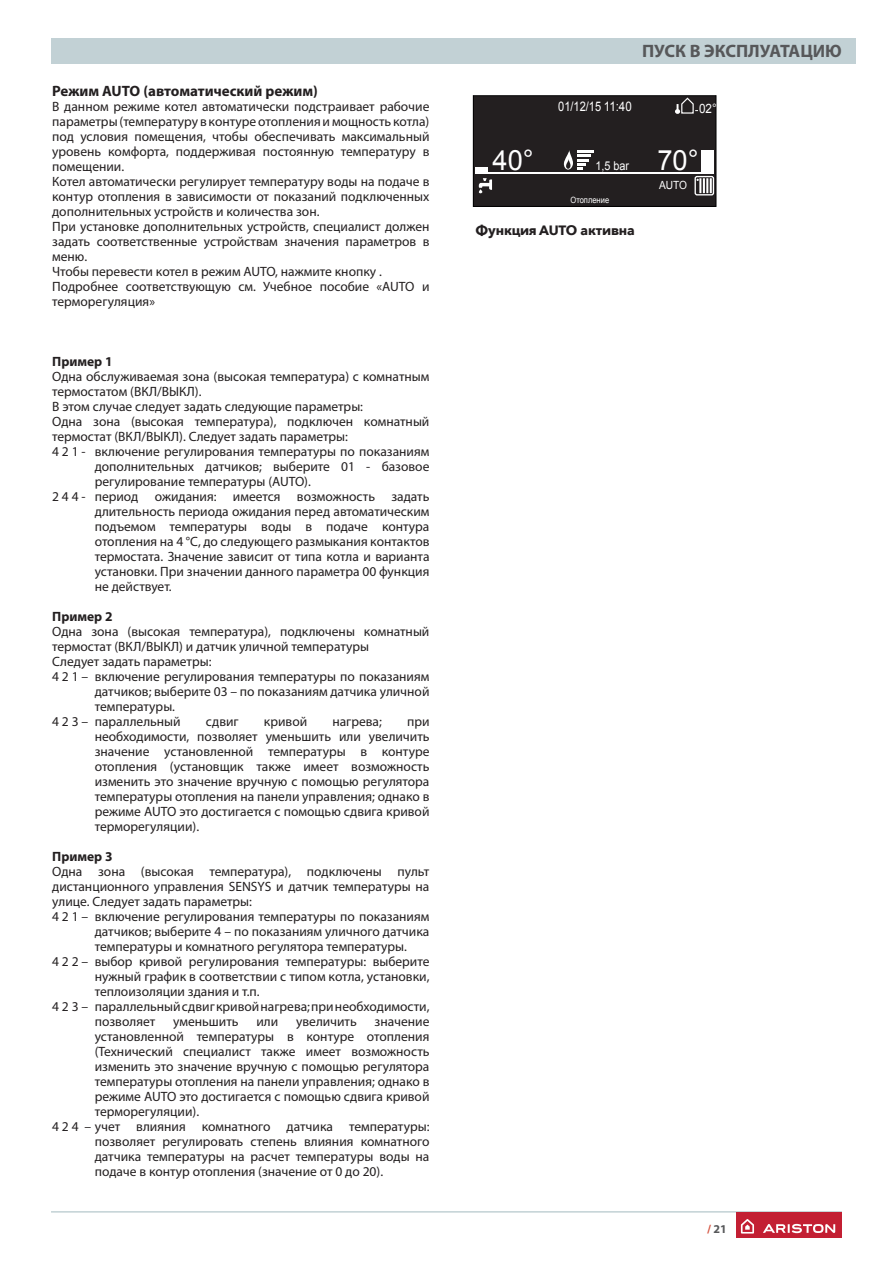
<style>
.page{position:relative;width:893px;height:1263px;background:#fff}
.page>*{position:absolute;margin:0;border:0;box-sizing:border-box;transform-origin:0 0}
.t1{font:27.9px "Arial";color:#fff}
.t2{font:700 18px "Myriad Pro";color:#57585a}
.t3{font:700 15px "Myriad Pro";color:#231f20}
.t4{font:13.5px/15px "Myriad Pro";color:#231f20}
.t5{font:700 13.5px "Myriad Pro";color:#231f20}
.t6{font:700 13.5px "Avenir Next";letter-spacing:-.01em;color:#231f20}
.t7{font:13.2px "Arial";color:#fff;scale:.84 1}
.t8{font:12.9px "Arial";color:#fff;scale:.91 1}
.t9{font:12.15px "Arial";color:#fff;scale:.89 1}
.t10{font:700 12px "Myriad Pro";color:#57585a}
.t11{font:11.25px "Arial";color:#fff;scale:.9 1}
.t12{font:8.7px "Arial";color:#fff;scale:.87 1}
.s1{color:#d55542}
</style>
<div class="page">
<hr style="left:51px;top:1210px;width:791px;height:2px;background:#c2d1d5">
<div style="left:736px;top:1211px;width:105px;height:26px;background:#c31f33"></div>
<svg style="left:741px;top:1219px;width:13px;height:14px"></svg>
<svg style="left:763px;top:1223px;width:72px;height:9px"></svg>
<div style="left:51px;top:38px;width:804px;height:26px;background:#c2d1d5"></div>
<div style="left:473px;top:96px;width:243px;height:110px;background:#231f20"></div>
<div style="left:473px;top:95px;width:243px;height:112px;border:1px solid #000001"></div>
<svg style="left:675px;top:97px;width:23px;height:17px"></svg>
<hr style="left:475px;top:172px;width:239px;height:1px;background:#fff">
<div style="left:475px;top:167px;width:13px;height:5px;background:#fff"></div>
<div style="left:701px;top:150px;width:13px;height:22px;background:#fff"></div>
<svg style="left:563px;top:150px;width:25px;height:20px"></svg>
<hr style="left:577px;top:154px;width:14px;height:3px;background:#fff">
<hr style="left:577px;top:150px;width:17px;height:3px;background:#fff">
<div style="left:694px;top:176px;width:20px;height:19px;border:1px solid #fff;border-radius:2px"></div>
<svg style="left:478px;top:178px;width:14px;height:15px"></svg>
<svg style="left:696px;top:178px;width:15px;height:15px"></svg>
<p class="t3" style="left:52px;top:83px;width:267px">Режим AUTO (автоматический режим)</p>
<p class="t4" style="left:52px;top:100px;width:379px">В данном режиме котел автоматически подстраивает рабочие параметры (температуру в контуре отопления и мощность котла) под условия помещения, чтобы обеспечивать максимальный уровень комфорта, поддерживая постоянную температуру в помещении.<br>Котел автоматически регулирует температуру воды на подаче в контур отопления в зависимости от показаний подключенных дополнительных устройств и количества зон.<br>При установке дополнительных устройств, специалист должен задать соответственные устройствам значения параметров в меню.<br>Чтобы перевести котел в режим AUTO, нажмите кнопку .<br>Подробнее соответствующую см. Учебное пособие «AUTO и терморегуляция»</p>
<p class="t5" style="left:52px;top:355px;width:62px">Пример 1</p>
<p class="t4" style="left:52px;top:370px;width:379px">Одна обслуживаемая зона (высокая температура) с комнатным</p>
<p class="t4" style="left:52px;top:385px;width:151px">термостатом (ВКЛ/ВЫКЛ).</p>
<p class="t4" style="left:52px;top:400px;width:312px">В этом случае следует задать следующие параметры:</p>
<p class="t4" style="left:52px;top:415px;width:379px">Одна зона (высокая температура), подключен комнатный</p>
<p class="t4" style="left:52px;top:430px;width:297px">термостат (ВКЛ/ВЫКЛ). Следует задать параметры:</p>
<p class="t4" style="left:52px;top:445px;width:379px">4 2 1 - включение регулирования температуры по показаниям</p>
<p class="t4" style="left:95px;top:460px;width:336px">дополнительных датчиков; выберите 01 - базовое</p>
<p class="t4" style="left:95px;top:475px;width:218px">регулирование температуры (AUTO).</p>
<p class="t4" style="left:52px;top:489px;width:379px">2 4 4 - период ожидания: имеется возможность задать</p>
<p class="t4" style="left:95px;top:504px;width:336px">длительность периода ожидания перед автоматическим</p>
<p class="t4" style="left:95px;top:519px;width:336px">подъемом температуры воды в подаче контура</p>
<p class="t4" style="left:95px;top:534px;width:336px">отопления на 4 °С, до следующего размыкания контактов</p>
<p class="t4" style="left:95px;top:549px;width:336px">термостата. Значение зависит от типа котла и варианта</p>
<p class="t4" style="left:95px;top:564px;width:336px">установки. При значении данного параметра 00 функция</p>
<p class="t4" style="left:95px;top:579px;width:78px">не действует.</p>
<p class="t5" style="left:52px;top:609px;width:62px">Пример 2</p>
<p class="t4" style="left:52px;top:624px;width:379px">Одна зона (высокая температура), подключены комнатный</p>
<p class="t4" style="left:52px;top:639px;width:318px">термостат (ВКЛ/ВЫКЛ) и датчик уличной температуры</p>
<p class="t4" style="left:52px;top:654px;width:161px">Следует задать параметры:</p>
<p class="t4" style="left:52px;top:669px;width:379px">4 2 1 – включение регулирования температуры по показаниям</p>
<p class="t4" style="left:95px;top:684px;width:336px">датчиков; выберите 03 – по показаниям датчика уличной</p>
<p class="t4" style="left:95px;top:699px;width:82px">температуры.</p>
<p class="t4" style="left:52px;top:714px;width:130px">4 2 3 – параллельный</p>
<p class="t4" style="left:206px;top:714px;width:34px">сдвиг</p>
<p class="t4" style="left:264px;top:714px;width:45px">кривой</p>
<p class="t4" style="left:332px;top:714px;width:51px">нагрева;</p>
<p class="t4" style="left:95px;top:714px;width:336px;text-align:justify;text-indent:312px">при необходимости, позволяет уменьшить или увеличить значение установленной температуры в контуре отопления (установщик также имеет возможность изменить это значение вручную с помощью регулятора температуры отопления на панели управления; однако в режиме AUTO это достигается с помощью сдвига кривой терморегуляции).</p>
<p class="t5" style="left:52px;top:849px;width:62px">Пример 3</p>
<p class="t4" style="left:52px;top:864px;width:379px">Одна зона (высокая температура), подключены пульт</p>
<p class="t4" style="left:52px;top:879px;width:379px">дистанционного управления SENSYS и датчик температуры на</p>
<p class="t4" style="left:52px;top:894px;width:201px">улице. Следует задать параметры:</p>
<p class="t4" style="left:52px;top:909px;width:379px">4 2 1 – включение регулирования температуры по показаниям</p>
<p class="t4" style="left:95px;top:924px;width:336px">датчиков; выберите 4 – по показаниям уличного датчика</p>
<p class="t4" style="left:95px;top:939px;width:314px">температуры и комнатного регулятора температуры.</p>
<p class="t4" style="left:52px;top:954px;width:379px">4 2 2 – выбор кривой регулирования температуры: выберите</p>
<p class="t4" style="left:95px;top:969px;width:336px">нужный график в соответствии с типом котла, установки,</p>
<p class="t4" style="left:95px;top:984px;width:166px">теплоизоляции здания и т.п.</p>
<p class="t4" style="left:52px;top:999px;width:379px">4 2 3 – параллельный сдвиг кривой нагрева; при необходимости,</p>
<p class="t4" style="left:95px;top:1014px;width:62px">позволяет</p>
<p class="t4" style="left:173px;top:1014px;width:67px">уменьшить</p>
<p class="t4" style="left:256px;top:1014px;width:23px">или</p>
<p class="t4" style="left:296px;top:1014px;width:62px">увеличить</p>
<p class="t4" style="left:374px;top:1014px;width:56px">значение</p>
<p class="t4" style="left:95px;top:1029px;width:336px">установленной температуры в контуре отопления</p>
<p class="t4" style="left:95px;top:1044px;width:336px">(Технический специалист также имеет возможность</p>
<p class="t4" style="left:95px;top:1059px;width:336px">изменить это значение вручную с помощью регулятора</p>
<p class="t4" style="left:95px;top:1074px;width:336px">температуры отопления на панели управления; однако в</p>
<p class="t4" style="left:95px;top:1089px;width:336px">режиме AUTO это достигается с помощью сдвига кривой</p>
<p class="t4" style="left:95px;top:1104px;width:106px">терморегуляции).</p>
<p class="t4" style="left:52px;top:1119px;width:379px">4 2 4 – учет влияния комнатного датчика температуры:</p>
<p class="t4" style="left:95px;top:1134px;width:336px">позволяет регулировать степень влияния комнатного</p>
<p class="t4" style="left:95px;top:1149px;width:336px">датчика температуры на расчет температуры воды на</p>
<p class="t4" style="left:95px;top:1164px;width:290px">подаче в контур отопления (значение от 0 до 20).</p>
<h2 class="t2" style="left:642px;top:45px;width:201px">ПУСК В ЭКСПЛУАТАЦИЮ</h2>
<p class="t7" style="left:558px;top:101px;width:89px">01/12/15 11:40</p>
<p class="t8" style="left:699px;top:104px;width:21px">02°</p>
<h1 class="t1" style="left:492px;top:150px;width:43px">40°</h1>
<h1 class="t1" style="left:657px;top:150px;width:43px">70°</h1>
<p class="t9" style="left:595px;top:161px;width:39px">1,5 bar</p>
<p class="t12" style="left:570px;top:194px;width:46px">Отопление</p>
<p class="t6" style="left:475px;top:219px;width:161px">Функция AUTO активна</p>
<p class="t11" style="left:659px;top:181px;width:33px">AUTO</p>
<p class="t10" style="left:707px;top:1222px;width:21px"><span class="s1">/</span> 21</p>
</div>
